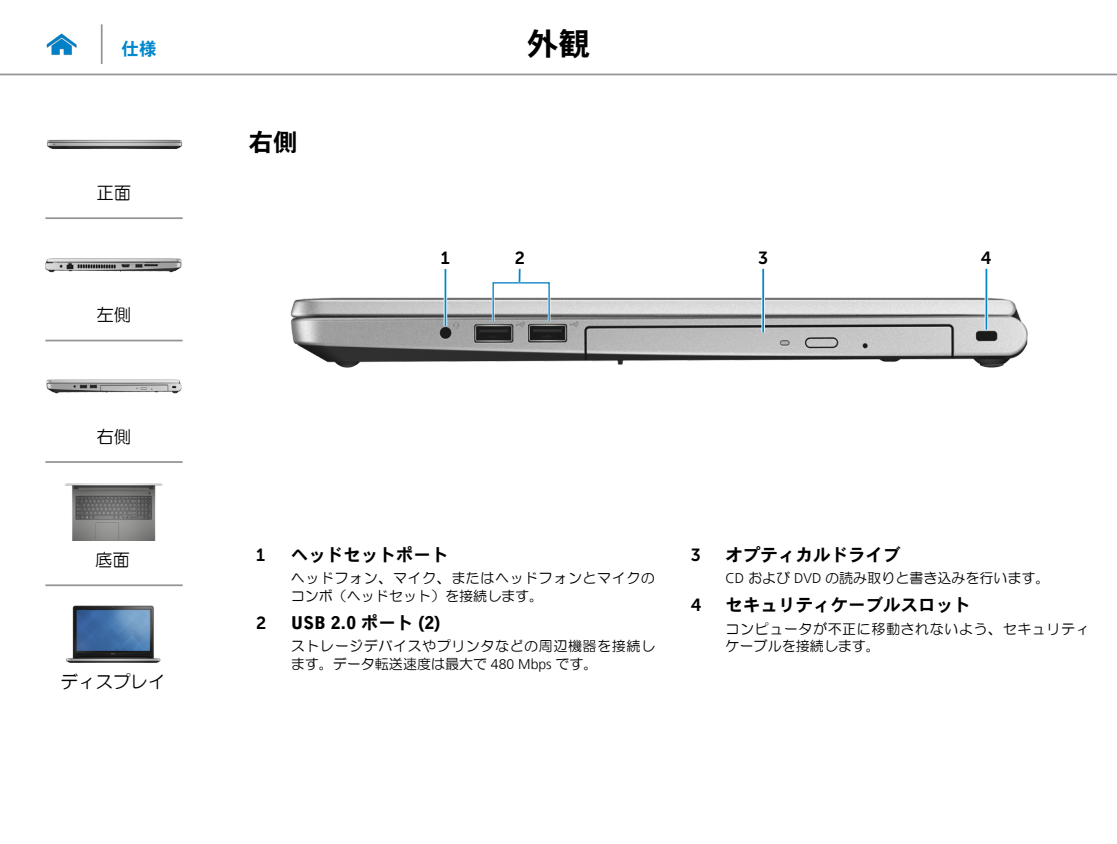
<style>
.page{position:relative;width:1117px;height:844px;background:#fff}
.page>*{position:absolute;margin:0;border:0;box-sizing:border-box;transform-origin:0 0}
.t1{font:31.5px "DFHS Gothic W7 WIN RKSJ H";color:#000}
.Head2{font:24.5px "DFHS Gothic W7 WIN RKSJ H";color:#000}
.Callout_Head{font:17.5px "DFHS Gothic W7 WIN RKSJ H";color:#000}
.t2{font:17.5px "HG Maru Gothic MPRO";color:#000}
.Callout_Head-2{font:900 17.5px "Bell Gothic BT";color:#000}
.Callout_Head-3{font:17.5px "Museo Sans For Dell 700";color:#000}
.t3{font:17.5px "DFHS Gothic W7 WIN RKSJ H";color:#0087cc}
.Callout_description{font:14px/17.5px "HG Maru Gothic MPRO";letter-spacing:.04em;color:#000}
.Callout_description-2{font:14px "HG Maru Gothic MPRO";color:#000}
.s1{font-family:"DFHS Gothic W7 WIN RKSJ H";font-weight:400}
.s2{font-family:"Frutiger 45";font-weight:300}
</style>
<div class="page">
<hr style="left:0;top:74px;width:1116px;height:1px;background:#939598">
<img style="left:46px;top:33px;width:31px;height:23px">
<img style="left:290px;top:287px;width:738px;height:81px">
<svg style="left:443px;top:269px;width:4px;height:57px"></svg>
<hr style="left:444px;top:269px;width:2px;height:57px;background:#0087cc">
<hr style="left:984px;top:269px;width:3px;height:60px;background:#fff">
<hr style="left:985px;top:269px;width:2px;height:60px;background:#0087cc">
<hr style="left:761px;top:269px;width:3px;height:63px;background:#fff">
<hr style="left:762px;top:269px;width:2px;height:63px;background:#0087cc">
<div style="left:491px;top:281px;width:59px;height:41px;border:3px solid #fff"></div>
<div style="left:492px;top:282px;width:57px;height:40px;border:1px solid #0081c6"></div>
<svg style="left:517px;top:269px;width:4px;height:13px"></svg>
<svg style="left:518px;top:269px;width:2px;height:13px"></svg>
<hr style="left:101px;top:24px;width:2px;height:40px;background:#939598">
<img style="left:46px;top:139px;width:136px;height:10px">
<img style="left:45px;top:258px;width:137px;height:15px">
<img style="left:46px;top:379px;width:136px;height:15px">
<img style="left:64px;top:483px;width:99px;height:57px">
<img style="left:66px;top:605px;width:95px;height:57px">
<hr style="left:45px;top:217px;width:138px;height:2px;background:#939598">
<hr style="left:45px;top:339px;width:138px;height:2px;background:#939598">
<hr style="left:45px;top:461px;width:138px;height:2px;background:#939598">
<hr style="left:45px;top:584px;width:138px;height:2px;background:#939598">
<p class="t3" style="left:122px;top:40px;width:36px">仕様</p>
<h1 class="t1" style="left:527px;top:28px;width:64px">外観</h1>
<p class="t2" style="left:96px;top:183px;width:36px">正面</p>
<p class="t2" style="left:96px;top:306px;width:36px">左側</p>
<p class="t2" style="left:96px;top:428px;width:36px">右側</p>
<p class="t2" style="left:95px;top:550px;width:37px">底面</p>
<p class="t2" style="left:60px;top:673px;width:106px">ディスプレイ</p>
<p class="Head2" style="left:249px;top:129px;width:50px">右側</p>
<p class="Callout_Head-3" style="left:441px;top:248px;width:10px">1</p>
<p class="Callout_Head-3" style="left:514px;top:248px;width:12px">2</p>
<p class="Callout_Head-3" style="left:758px;top:248px;width:12px">3</p>
<p class="Callout_Head-3" style="left:980px;top:248px;width:12px">4</p>
<p class="Callout_Head-3" style="left:256px;top:544px;width:10px">1</p>
<p class="Callout_Head" style="left:291px;top:545px;width:159px">ヘッドセットポート</p>
<p class="Callout_description" style="left:291px;top:569px;width:365px">ヘッドフォン、マイク、またはヘッドフォンとマイクのコンボ（ヘッドセット）を接続します。</p>
<p class="Callout_Head-3" style="left:256px;top:612px;width:12px">2</p>
<p class="Callout_Head-2" style="left:291px;top:611px;width:151px">USB 2.0 <span class="s1">ポート</span> (2)</p>
<p class="Callout_description" style="left:291px;top:637px;width:365px">ストレージデバイスやプリンタなどの周辺機器を接続します。データ転送速度は最大で <span class="s2">480 Mbps</span> です。</p>
<p class="Callout_Head-3" style="left:690px;top:544px;width:12px">3</p>
<p class="Callout_Head" style="left:725px;top:545px;width:176px">オプティカルドライブ</p>
<p class="Callout_description-2" style="left:725px;top:571px;width:325px"><span class="s2">CD</span> および <span class="s2">DVD</span> の読み取りと書き込みを行います。</p>
<p class="Callout_Head-3" style="left:690px;top:595px;width:12px">4</p>
<p class="Callout_Head" style="left:725px;top:596px;width:246px">セキュリティケーブルスロット</p>
<p class="Callout_description" style="left:725px;top:619px;width:365px">コンピュータが不正に移動されないよう、セキュリティケーブルを接続します。</p>
</div>
